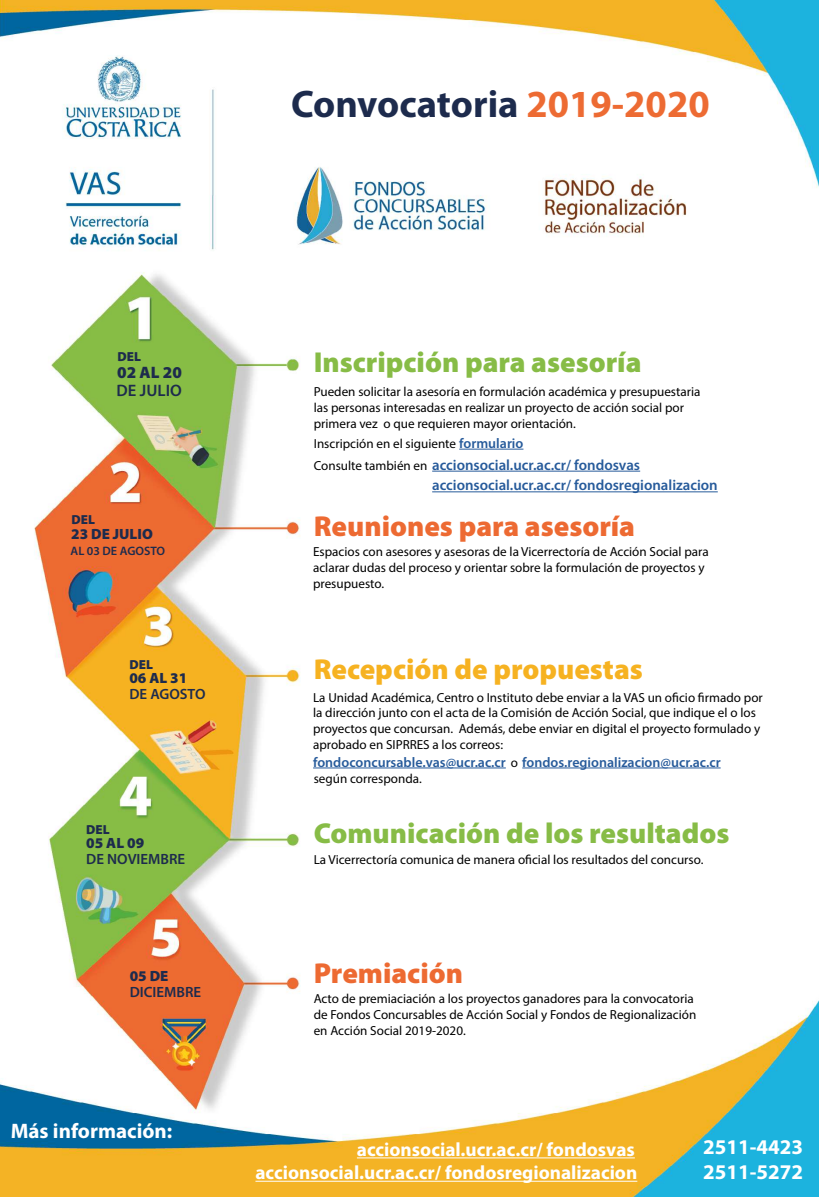
<style>
.page{position:relative;width:819px;height:1197px;background:#fff}
.page>*{position:absolute;margin:0;border:0;box-sizing:border-box;transform-origin:0 0}
.t1{font:700 38.5px "Myriad Pro";color:#1d2b4d}
.t2{font:900 28.88px "Myriad Pro";color:#87bc46}
.t3{font:900 28.88px "Myriad Pro";color:#ed6a32}
.t4{font:900 28.88px "Myriad Pro";color:#f6b221}
.t5{font:700 21px/25.2px "Myriad Pro";color:#fff}
.t6{font:700 19.25px/23.4px "Myriad Pro";color:#fff;text-align:right}
.t7{font:600 16.62px "Myriad Pro";color:#1d2b4d}
.t8{font:900 16.62px "Myriad Pro";color:#1d2b4d}
.t9{font:600 14.88px/20.7px "Myriad Pro";color:#275b9b}
.t10{font:600 14.88px "Myriad Pro";color:#1d2b4d}
.t11{font:900 14.88px "Myriad Pro";color:#1d2b4d}
.t12{font:600 14px "Myriad Pro";color:#275b9b}
.t13{font:13.12px/15.8px "Myriad Pro";color:#000}
.t14{font:900 13.12px "Myriad Pro";color:#1d2b4d}
.t15{font:600 12.25px "Myriad Pro";color:#1d2b4d}
.s1{color:#ed6b33}
.s2{font-weight:600;font-size:14px;color:#275b9b}
</style>
<div class="page">
<img style="left:0;top:0;width:819px;height:1197px">
<hr style="left:357px;top:1157px;width:278px;height:1px;background:#fff">
<hr style="left:255px;top:1181px;width:382px;height:1px;background:#fff">
<hr style="left:459px;top:449px;width:64px;height:1px;background:#275b9b">
<hr style="left:432px;top:471px;width:208px;height:1px;background:#275b9b">
<hr style="left:432px;top:491px;width:286px;height:1px;background:#275b9b">
<hr style="left:313px;top:768px;width:193px;height:1px;background:#275b9b">
<hr style="left:522px;top:768px;width:199px;height:1px;background:#275b9b">
<h1 class="t1" style="left:291px;top:79px;width:420px">Convocatoria <span class="s1">2019-2020</span></h1>
<p class="t14" style="left:117px;top:348px;width:25px">DEL</p>
<p class="t8" style="left:117px;top:361px;width:66px">02 AL 20</p>
<p class="t7" style="left:117px;top:380px;width:67px">DE JULIO</p>
<p class="t14" style="left:72px;top:511px;width:25px">DEL</p>
<p class="t11" style="left:71px;top:524px;width:83px">23 DE JULIO</p>
<p class="t15" style="left:71px;top:543px;width:96px">AL 03 DE AGOSTO</p>
<p class="t14" style="left:129px;top:656px;width:25px">DEL</p>
<p class="t11" style="left:129px;top:668px;width:59px">06 AL 31</p>
<p class="t10" style="left:129px;top:685px;width:78px">DE AGOSTO</p>
<p class="t14" style="left:86px;top:821px;width:25px">DEL</p>
<p class="t11" style="left:86px;top:833px;width:59px">05 AL 09</p>
<p class="t10" style="left:86px;top:849px;width:100px">DE NOVIEMBRE</p>
<p class="t11" style="left:130px;top:966px;width:40px">05 DE</p>
<p class="t10" style="left:130px;top:983px;width:73px">DICIEMBRE</p>
<h3 class="t5" style="left:11px;top:1118px;width:163px">Más información:</h3>
<h2 class="t2" style="left:314px;top:343px;width:329px">Inscripción para asesoría</h2>
<p class="t13" style="left:314px;top:384px;width:388px">Pueden solicitar la asesoría en formulación académica y presupuestaria las personas interesadas en realizar un proyecto de acción social por primera vez o que requieren mayor orientación.</p>
<p class="t13" style="left:314px;top:432px;width:211px;line-height:22.5px">Inscripción en el siguiente <span class="s2">formulario<br></span>Consulte también en</p>
<p class="t9" style="left:432px;top:454px;width:287px">accionsocial.ucr.ac.cr/ fondosvas accionsocial.ucr.ac.cr/ fondosregionalizacion</p>
<h2 class="t3" style="left:314px;top:507px;width:323px">Reuniones para asesoría</h2>
<p class="t13" style="left:313px;top:544px;width:397px">Espacios con asesores y asesoras de la Vicerrectoría de Acción Social para aclarar dudas del proceso y orientar sobre la formulación de proyectos y presupuesto.</p>
<h2 class="t4" style="left:314px;top:650px;width:331px">Recepción de propuestas</h2>
<p class="t13" style="left:313px;top:689px;width:451px">La Unidad Académica, Centro o Instituto debe enviar a la VAS un oficio firmado por la dirección junto con el acta de la Comisión de Acción Social, que indique el o los proyectos que concursan. Además, debe enviar en digital el proyecto formulado y aprobado en SIPRRES a los correos:</p>
<p class="t12" style="left:313px;top:753px;width:409px">fondoconcursable.vas@ucr.ac.cr fondos.regionalizacion@ucr.ac.cr</p>
<p class="t13" style="left:314px;top:771px;width:110px">según corresponda.</p>
<p class="t13" style="left:511px;top:754px;width:9px">o</p>
<h2 class="t2" style="left:314px;top:814px;width:417px">Comunicación de los resultados</h2>
<p class="t13" style="left:314px;top:851px;width:391px">La Vicerrectoría comunica de manera oficial los resultados del concurso.</p>
<h2 class="t3" style="left:314px;top:954px;width:151px">Premiación</h2>
<p class="t13" style="left:314px;top:991px;width:384px">Acto de premiaciación a los proyectos ganadores para la convocatoria de Fondos Concursables de Acción Social y Fondos de Regionalización en Acción Social 2019-2020.</p>
<h3 class="t6" style="left:255px;top:1137px;width:383px">accionsocial.ucr.ac.cr/ fondosvas accionsocial.ucr.ac.cr/ fondosregionalizacion</h3>
<h3 class="t5" style="left:703px;top:1134px;width:102px">2511-4423<br>2511-5272</h3>
</div>
